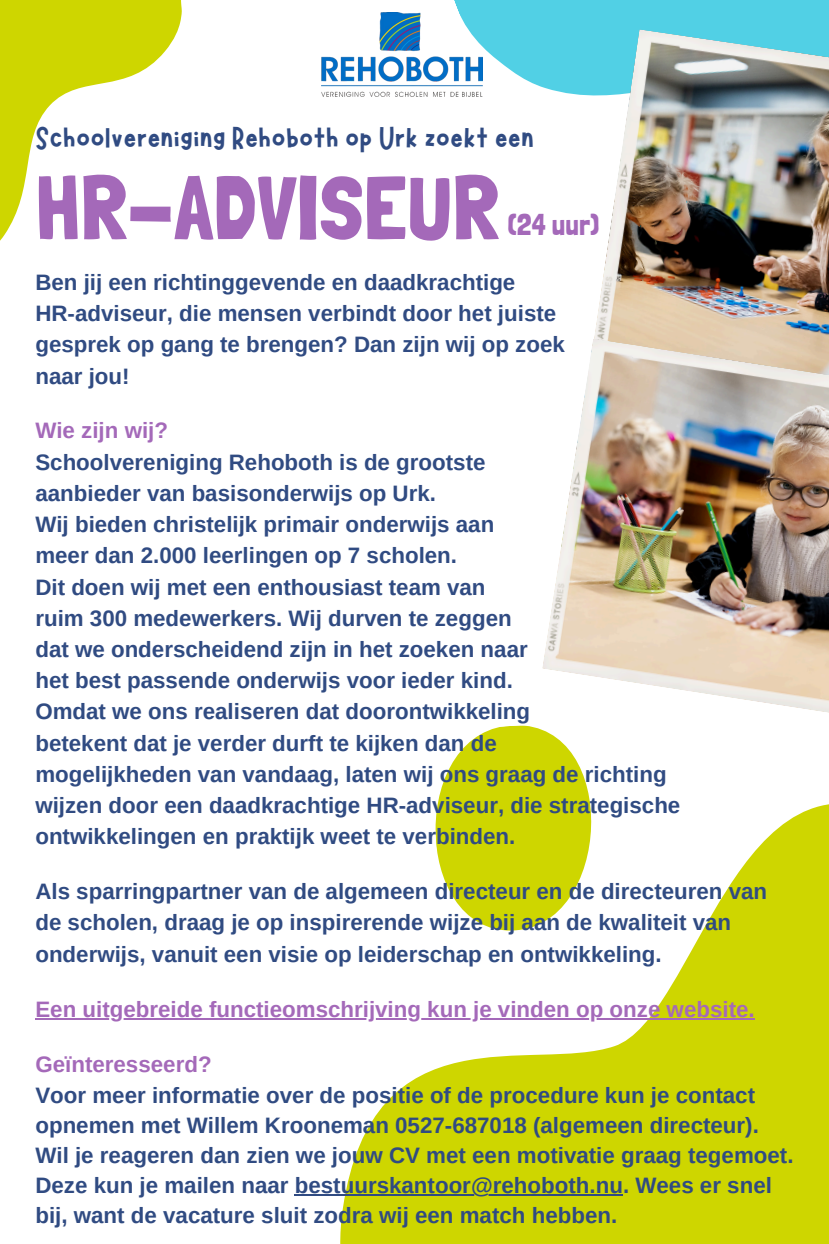
<style>
.page{position:relative;width:829px;height:1244px;background:#fff}
.page>*{position:absolute;margin:0;border:0;box-sizing:border-box;transform-origin:0 0}
.t1{font:90.23px "Londrina Solid";color:#a469b9}
.t2{font:33.52px "Marykate";color:#304b82}
.t3{font:30.15px "Londrina Solid";color:#a469b9}
.t4{font:700 22.28px/31.3px "Arimo";color:#304b82}
.t5{font:700 22.28px "Arimo";color:#a469b9}
</style>
<div class="page">
<svg style="left:402px;top:0;width:427px;height:97px;fill:#51d0e5"></svg>
<img style="left:590px;top:29px;width:239px;height:310px">
<svg style="left:316px;top:804px;width:513px;height:440px;fill:#ced600"></svg>
<svg style="left:429px;top:725px;width:169px;height:210px"></svg>
<img style="left:542px;top:339px;width:287px;height:374px">
<svg style="left:0;top:0;width:182px;height:241px"></svg>
<hr style="left:35px;top:1018px;width:719px;height:1px;background:#a469b9">
<hr style="left:295px;top:1194px;width:328px;height:2px;background:#304b82">
<img style="left:322px;top:12px;width:160px;height:84px">
<p class="t2" style="left:35px;top:116px;width:500px">Schoolvereniging Rehoboth op Urk zoekt een</p>
<p class="t1" style="left:35px;top:154px;width:465px">HR-ADVISEUR</p>
<p class="t3" style="left:507px;top:207px;width:94px">(24 uur)</p>
<h3 class="t4" style="left:35px;top:266px;width:481px">Ben jij een richtinggevende en daadkrachtige</h3>
<p class="t4" style="left:35px;top:298px;width:522px">HR-adviseur, die mensen verbindt door het juiste</p>
<p class="t4" style="left:35px;top:329px;width:531px">gesprek op gang te brengen? Dan zijn wij op zoek</p>
<p class="t4" style="left:35px;top:360px;width:96px">naar jou!</p>
<h2 class="t5" style="left:35px;top:418px;width:134px">Wie zijn wij?</h2>
<h1 class="t4" style="left:35px;top:446px;width:451px">Schoolvereniging Rehoboth is de grootste</h1>
<p class="t4" style="left:35px;top:477px;width:402px">aanbieder van basisonderwijs op Urk.</p>
<p class="t4" style="left:35px;top:509px;width:460px">Wij bieden christelijk primair onderwijs aan</p>
<p class="t4" style="left:35px;top:540px;width:423px">meer dan 2.000 leerlingen op 7 scholen.</p>
<p class="t4" style="left:35px;top:571px;width:451px">Dit doen wij met een enthousiast team van</p>
<p class="t4" style="left:35px;top:602px;width:478px">ruim 300 medewerkers. Wij durven te zeggen</p>
<p class="t4" style="left:35px;top:633px;width:494px">dat we onderscheidend zijn in het zoeken naar</p>
<p class="t4" style="left:35px;top:665px;width:479px">het best passende onderwijs voor ieder kind.</p>
<p class="t4" style="left:35px;top:696px;width:496px">Omdat we ons realiseren dat doorontwikkeling</p>
<p class="t4" style="left:35px;top:727px;width:463px">betekent dat je verder durft te kijken dan de</p>
<p class="t4" style="left:35px;top:758px;width:632px">mogelijkheden van vandaag, laten wij ons graag de richting</p>
<p class="t4" style="left:35px;top:789px;width:646px">wijzen door een daadkrachtige HR-adviseur, die strategische ontwikkelingen en praktijk weet te verbinden.</p>
<p class="t4" style="left:35px;top:876px;width:733px">Als sparringpartner van de algemeen directeur en de directeuren van de scholen, draag je op inspirerende wijze bij aan de kwaliteit van onderwijs, vanuit een visie op leiderschap en ontwikkeling.</p>
<p class="t5" style="left:35px;top:996px;width:720px">Een uitgebreide functieomschrijving kun je vinden op onze website.</p>
<p class="t5" style="left:35px;top:1052px;width:178px">Geïnteresseerd?</p>
<p class="t4" style="left:35px;top:1079px;width:725px;line-height:30.2px">Voor meer informatie over de positie of de procedure kun je contact opnemen met Willem Krooneman 0527-687018 (algemeen directeur).</p>
<p class="t4" style="left:35px;top:1140px;width:759px;line-height:30.2px">Wil je reageren dan zien we jouw CV met een motivatie graag tegemoet.<br>Deze kun je mailen naar bestuurskantoor@rehoboth.nu. Wees er snel</p>
<p class="t4" style="left:35px;top:1199px;width:583px">bij, want de vacature sluit zodra wij een match hebben.</p>
</div>
